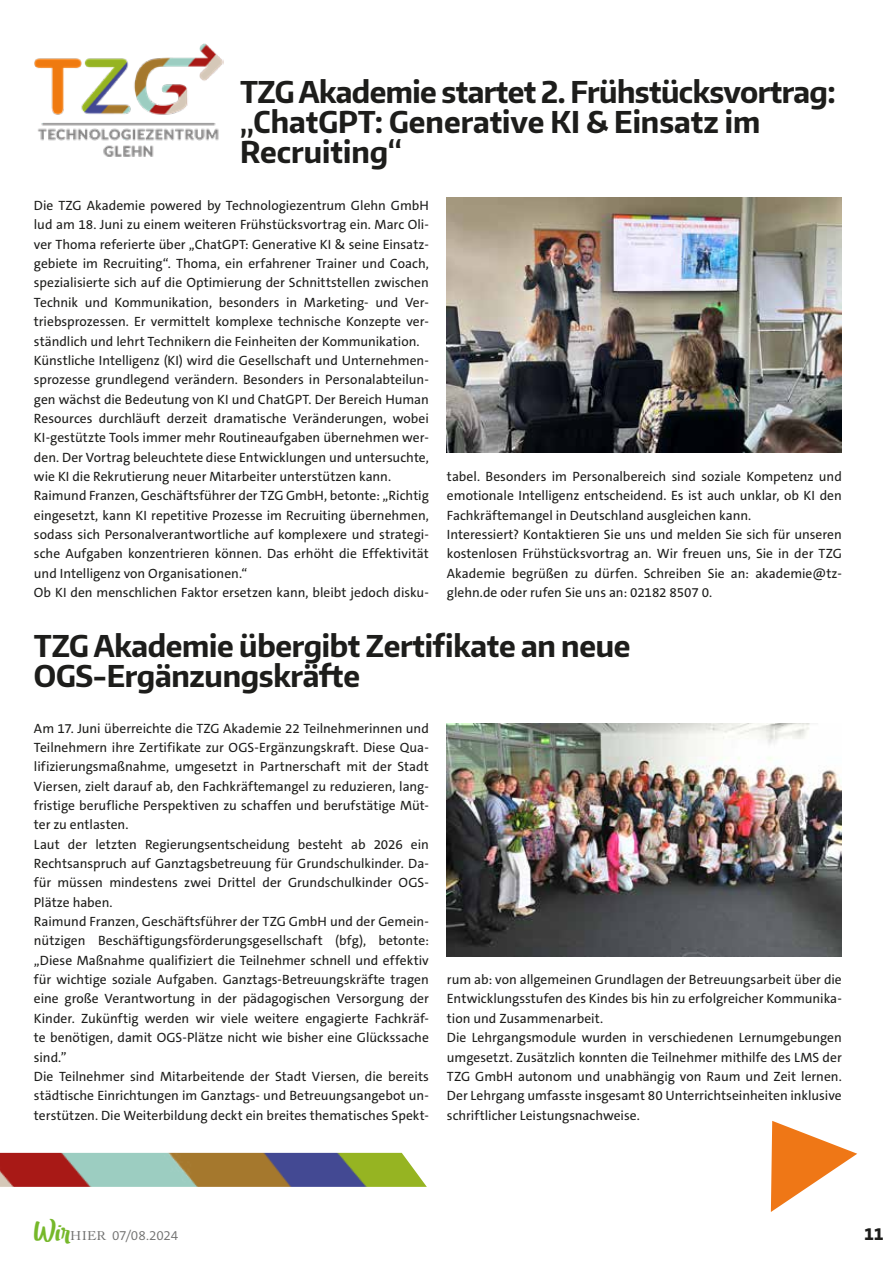
<style>
.page{position:relative;width:893px;height:1263px;background:#fff}
.page>*{position:absolute;margin:0;border:0;box-sizing:border-box;transform-origin:0 0}
.t1{font:700 30px/30px "Encode Sans Narrow";letter-spacing:-.01em;color:#1d1d1b}
.t2{font:800 18px "The Sans C5";color:#1d1d1b}
.t3{font:13.5px/19.4px "The Sans C5";color:#1d1d1b}
.t4{font:300 13.5px "The Sans C5";letter-spacing:-.02em;color:#70706f}
.s1{font-family:"Cochin";font-weight:400}
</style>
<div class="page">
<img style="left:34px;top:43px;width:189px;height:114px">
<img style="left:0;top:1153px;width:427px;height:34px">
<img style="left:447px;top:198px;width:395px;height:255px">
<img style="left:447px;top:724px;width:395px;height:233px">
<svg style="left:771px;top:1121px;width:86px;height:91px"></svg>
<h1 class="t1" style="left:240px;top:76px;width:597px">TZG Akademie startet 2. Frühstücksvortrag: „ChatGPT: Generative KI &amp; Einsatz im<br>Recruiting“</h1>
<p class="t3" style="left:34px;top:196px;width:396px">Die TZG Akademie powered by Technologiezentrum Glehn GmbH lud am 18. Juni zu einem weiteren Frühstücksvortrag ein. Marc Oli&shy;ver Thoma referierte über „ChatGPT: Generative KI &amp; seine Einsatz&shy;gebiete im Recruiting“. Thoma, ein erfahrener Trainer und Coach, spezialisierte sich auf die Optimierung der Schnittstellen zwischen Technik und Kommunikation, besonders in Marketing- und Ver&shy;triebsprozessen. Er vermittelt komplexe technische Konzepte ver&shy;ständlich und lehrt Technikern die Feinheiten der Kommunikation.<br>Künstliche Intelligenz (KI) wird die Gesellschaft und Unternehmen&shy;sprozesse grundlegend verändern. Besonders in Personalabteilun&shy;gen wächst die Bedeutung von KI und ChatGPT. Der Bereich Human Resources durchläuft derzeit dramatische Veränderungen, wobei KI-gestützte Tools immer mehr Routineaufgaben übernehmen wer&shy;den. Der Vortrag beleuchtete diese Entwicklungen und untersuchte, wie KI die Rekrutierung neuer Mitarbeiter unterstützen kann.<br>Raimund Franzen, Geschäftsführer der TZG GmbH, betonte: „Richtig eingesetzt, kann KI repetitive Prozesse im Recruiting übernehmen, sodass sich Personalverantwortliche auf komplexere und strategi&shy;sche Aufgaben konzentrieren können. Das erhöht die Effektivität und Intelligenz von Organisationen.“<br>Ob KI den menschlichen Faktor ersetzen kann, bleibt jedoch disku-</p>
<p class="t3" style="left:447px;top:467px;width:396px">tabel. Besonders im Personalbereich sind soziale Kompetenz und emotionale Intelligenz entscheidend. Es ist auch unklar, ob KI den Fachkräftemangel in Deutschland ausgleichen kann.<br>Interessiert? Kontaktieren Sie uns und melden Sie sich für unseren kostenlosen Frühstücksvortrag an. Wir freuen uns, Sie in der TZG Akademie begrüßen zu dürfen. Schreiben Sie an: akademie@tz&shy;glehn.de oder rufen Sie uns an: 02182 8507 0.</p>
<h1 class="t1" style="left:34px;top:630px;width:598px">TZG Akademie übergibt Zertifikate an neue<br>OGS-Ergänzungskräfte</h1>
<p class="t3" style="left:34px;top:718px;width:396px">Am 17. Juni überreichte die TZG Akademie 22 Teilnehmerinnen und Teilnehmern ihre Zertifikate zur OGS-Ergänzungskraft. Diese Qua&shy;lifizierungsmaßnahme, umgesetzt in Partnerschaft mit der Stadt Viersen, zielt darauf ab, den Fachkräftemangel zu reduzieren, lang&shy;fristige berufliche Perspektiven zu schaffen und berufstätige Müt&shy;ter zu entlasten.<br>Laut der letzten Regierungsentscheidung besteht ab 2026 ein Rechtsanspruch auf Ganztagsbetreuung für Grundschulkinder. Da&shy;für müssen mindestens zwei Drittel der Grundschulkinder OGS-Plätze haben.<br>Raimund Franzen, Geschäftsführer der TZG GmbH und der Gemein&shy;nützigen Beschäftigungsförderungsgesellschaft (bfg), betonte: „Diese Maßnahme qualifiziert die Teilnehmer schnell und effektiv für wichtige soziale Aufgaben. Ganztags-Betreuungskräfte tragen eine große Verantwortung in der pädagogischen Versorgung der Kinder. Zukünftig werden wir viele weitere engagierte Fachkräf&shy;te benötigen, damit OGS-Plätze nicht wie bisher eine Glückssache sind.”<br>Die Teilnehmer sind Mitarbeitende der Stadt Viersen, die bereits städtische Einrichtungen im Ganztags- und Betreuungsangebot un&shy;terstützen. Die Weiterbildung deckt ein breites thematisches Spekt-</p>
<p class="t3" style="left:447px;top:970px;width:396px">rum ab: von allgemeinen Grundlagen der Betreuungsarbeit über die Entwicklungsstufen des Kindes bis hin zu erfolgreicher Kommunika&shy;tion und Zusammenarbeit.<br>Die Lehrgangsmodule wurden in verschiedenen Lernumgebungen umgesetzt. Zusätzlich konnten die Teilnehmer mithilfe des LMS der TZG GmbH autonom und unabhängig von Raum und Zeit lernen.<br>Der Lehrgang umfasste insgesamt 80 Unterrichtseinheiten inklusive schriftlicher Leistungsnachweise.</p>
<p class="t4" style="left:34px;top:1226px;width:146px"><sup>Wir</sup><span class="s1">HIER</span> 07/08.2024</p>
<h2 class="t2" style="left:864px;top:1222px;width:21px">11</h2>
</div>
